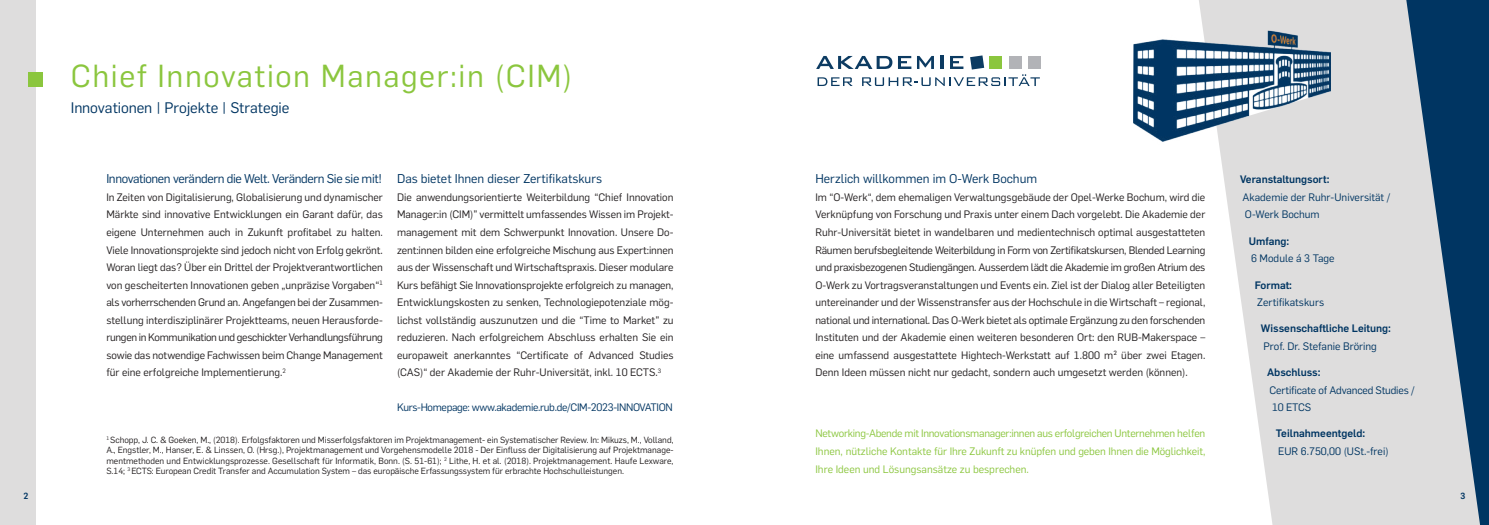
<style>
.page{position:relative;width:1489px;height:525px;background:#fff}
.page>*{position:absolute;margin:0;border:0;box-sizing:border-box;transform-origin:0 0}
.t1{font:31.25px "Rub Flama";letter-spacing:.05em;color:#8bc63e}
.t2{font:15px "Rub Flama";letter-spacing:-.005em;color:#003562}
.t3{font:12.5px "Rub Flama";color:#003562}
.t4{font:12.5px "Rub Flama";letter-spacing:-.03em;color:#003562}
.t5{font:10.62px/17.5px "Rub Flama";color:#231f20;text-align:justify}
.t6{font:10.62px/17.5px "Rub Flama";color:#8bc63e;text-align:justify}
.t7{font:10.62px/17.5px "Rub Flama";color:#003562}
.t8{font:700 10.62px "Rub Flama";color:#003562}
.t9{font:10.62px "Rub Flama";letter-spacing:-.03em;color:#003562}
.t10{font:8.75px/10.5px "Rub Flama";letter-spacing:-.005em;color:#231f20;text-align:justify}
.t11{font:700 8.75px "Rub Flama";color:#003562}
</style>
<div class="page">
<div style="left:1376px;top:0;width:112px;height:524px;background:#003562"></div>
<svg style="left:1199px;top:0;width:280px;height:524px;fill:#dedddd"></svg>
<div style="left:0;top:0;width:35px;height:524px;background:#dedddd"></div>
<div style="left:28px;top:73px;width:15px;height:14px;background:#8bc63e"></div>
<div style="left:1027px;top:57px;width:13px;height:12px;background:#b2b3b7"></div>
<svg style="left:816px;top:55px;width:223px;height:31px"></svg>
<img style="left:1133px;top:31px;width:197px;height:115px">
<h1 class="t1" style="left:71px;top:59px;width:503px">Chief Innovation Manager:in (CIM)</h1>
<h2 class="t2" style="left:71px;top:100px;width:220px">Innovationen | Projekte | Strategie</h2>
<p class="t4" style="left:106px;top:172px;width:277px">Innovationen verändern die Welt. Verändern Sie sie mit!</p>
<p class="t5" style="left:106px;top:188px;width:278px">In Zeiten von Digitalisierung, Globalisierung und dynamischer Märkte sind innovative Entwicklungen ein Garant dafür, das eigene Unternehmen auch in Zukunft profitabel zu halten.<br>Viele Innovationsprojekte sind jedoch nicht von Erfolg gekrönt.<br>Woran liegt das? Über ein Drittel der Projektverantwortlichen von gescheiterten Innovationen geben „unpräzise Vorgaben“<sup>1 </sup>als vorherrschenden Grund an. Angefangen bei der Zusammen&shy;stellung interdisziplinärer Projektteams, neuen Herausforde&shy;rungen in Kommunikation und geschickter Verhandlungsführung sowie das notwendige Fachwissen beim Change Management für eine erfolgreiche Implementierung.<sup>2</sup></p>
<p class="t3" style="left:397px;top:170px;width:206px">Das bietet Ihnen dieser Zertifikatskurs</p>
<p class="t5" style="left:397px;top:188px;width:278px">Die anwendungsorientierte Weiterbildung “Chief Innovation Manager:in (CIM)” vermittelt umfassendes Wissen im Projekt&shy;management mit dem Schwerpunkt Innovation. Unsere Do&shy;zent:innen bilden eine erfolgreiche Mischung aus Expert:innen aus der Wissenschaft und Wirtschaftspraxis. Dieser modulare Kurs befähigt Sie Innovationsprojekte erfolgreich zu managen, Entwicklungskosten zu senken, Technologiepotenziale mög&shy;lichst vollständig auszunutzen und die “Time to Market” zu reduzieren. Nach erfolgreichem Abschluss erhalten Sie ein europaweit anerkanntes “Certificate of Advanced Studies (CAS)“ der Akademie der Ruhr-Universität, inkl. 10 ECTS.<sup>3</sup></p>
<p class="t9" style="left:397px;top:400px;width:277px">Kurs-Homepage: www.akademie.rub.de/CIM-2023-INNOVATION</p>
<p class="t10" style="left:106px;top:433px;width:568px"><sup>1</sup> Schopp, J. C. &amp; Goeken, M., (2018). Erfolgsfaktoren und Misserfolgsfaktoren im Projektmanagement- ein Systematischer Review. In: Mikuzs, M., Volland, A., Engstler, M., Hanser, E. &amp; Linssen, O. (Hrsg.), Projektmanagement und Vorgehensmodelle 2018 - Der Einfluss der Digitalisierung auf Projektmanage&shy;mentmethoden und Entwicklungsprozesse. Gesellschaft für Informatik, Bonn. (S. 51-61); <sup>2</sup> Lithe, H. et al. (2018). Projektmanagement. Haufe Lexware, S.14; <sup>3</sup> ECTS: European Credit Transfer and Accumulation System – das europäische Erfassungssystem für erbrachte Hochschulleistungen.</p>
<p class="t3" style="left:815px;top:170px;width:223px">Herzlich willkommen im O-Werk Bochum</p>
<p class="t5" style="left:815px;top:188px;width:391px">Im “O-Werk“, dem ehemaligen Verwaltungsgebäude der Opel-Werke Bochum, wird die Verknüpfung von Forschung und Praxis unter einem Dach vorgelebt. Die Akademie der Ruhr-Universität bietet in wandelbaren und medientechnisch optimal ausgestatteten Räumen berufsbegleitende Weiterbildung in Form von Zertifikatskursen, Blended Learning und praxisbezogenen Studiengängen. Ausserdem lädt die Akademie im großen Atrium des O-Werk zu Vortragsveranstaltungen und Events ein. Ziel ist der Dialog aller Beteiligten untereinander und der Wissenstransfer aus der Hochschule in die Wirtschaft – regional, national und international. Das O-Werk bietet als optimale Ergänzung zu den forschenden Instituten und der Akademie einen weiteren besonderen Ort: den RUB-Makerspace – eine umfassend ausgestattete Hightech-Werkstatt auf 1.800 m² über zwei Etagen.<br>Denn Ideen müssen nicht nur gedacht, sondern auch umgesetzt werden (können).</p>
<p class="t6" style="left:815px;top:424px;width:391px">Networking-Abende mit Innovationsmanager:innen aus erfolgreichen Unternehmen helfen Ihnen, nützliche Kontakte für Ihre Zukunft zu knüpfen und geben Ihnen die Möglichkeit, Ihre Ideen und Lösungsansätze zu besprechen.</p>
<p class="t8" style="left:1239px;top:175px;width:91px">Veranstaltungsort:</p>
<p class="t7" style="left:1242px;top:188px;width:149px">Akademie der Ruhr-Universität /<br>O-Werk Bochum</p>
<p class="t8" style="left:1248px;top:237px;width:42px">Umfang:</p>
<p class="t7" style="left:1250px;top:249px;width:85px">6 Module á 3 Tage</p>
<p class="t8" style="left:1254px;top:281px;width:39px">Format:</p>
<p class="t7" style="left:1257px;top:293px;width:68px">Zertifikatskurs</p>
<p class="t8" style="left:1260px;top:324px;width:131px">Wissenschaftliche Leitung:</p>
<p class="t7" style="left:1263px;top:336px;width:115px">Prof. Dr. Stefanie Bröring</p>
<p class="t8" style="left:1266px;top:368px;width:55px">Abschluss:</p>
<p class="t7" style="left:1269px;top:380px;width:147px">Certificate of Advanced Studies /<br>10 ETCS</p>
<p class="t8" style="left:1275px;top:429px;width:91px">Teilnahmeentgeld:</p>
<p class="t7" style="left:1278px;top:441px;width:112px">EUR 6.750,00 (USt.-frei)</p>
<p class="t11" style="left:23px;top:492px;width:6px">2</p>
<p class="t11" style="left:1460px;top:492px;width:6px">3</p>
</div>
